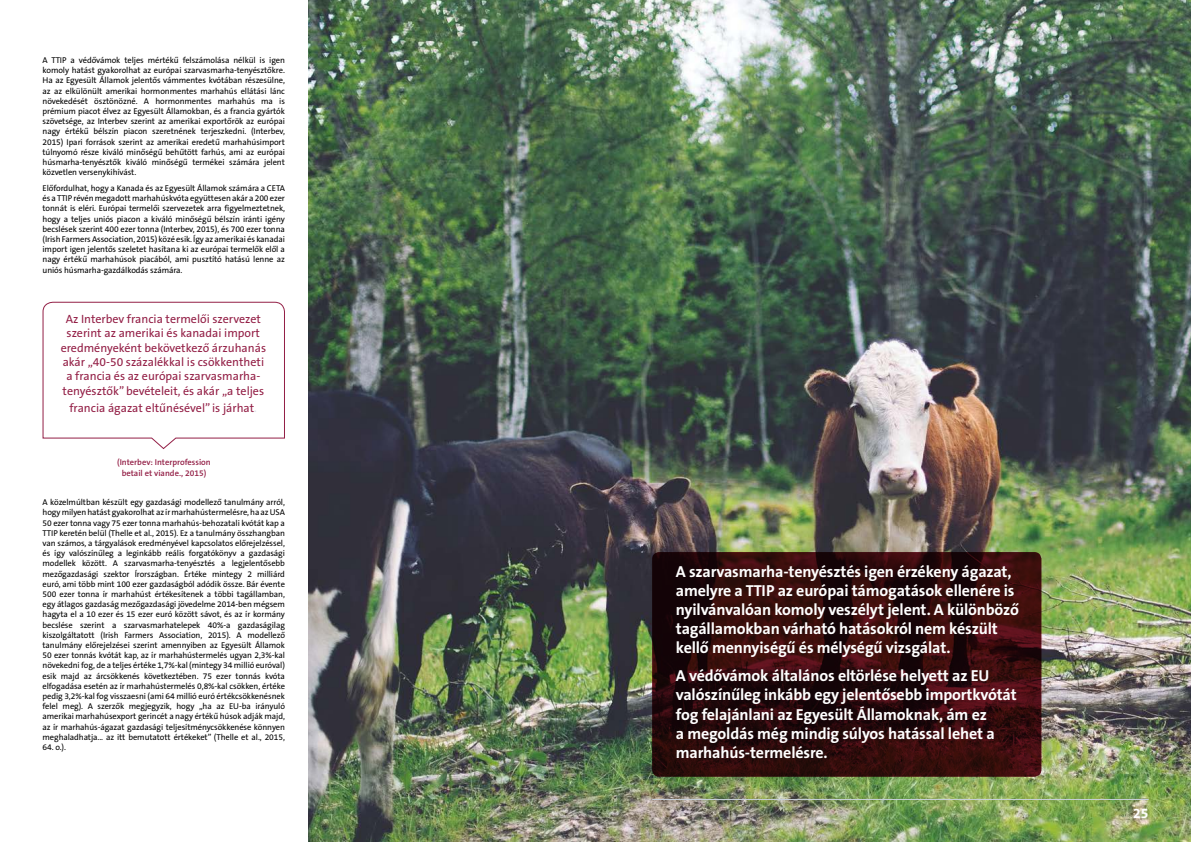
<style>
.page{position:relative;width:1191px;height:842px;background:#fff}
.page>*{position:absolute;margin:0;border:0;box-sizing:border-box;transform-origin:0 0}
.t1{font:700 16px/19.2px "The Sans CE B7";letter-spacing:-.01em;color:#fff}
.t2{font:700 14px "The Sans CE B7";color:#fff}
.t3{font:12px/14.4px "The Sans CE B5 Plain";color:#931f46;text-align:center}
.t4{font:8.5px/10.2px "The Sans CE B5 Plain";letter-spacing:-.01em;color:#000;text-align:justify}
.t5{font:600 8.5px/10.2px "The Sans CE B6";color:#931f46;text-align:center}
.s1{font-family:"The Sans CE B5";font-style:italic;font-size:14px;color:#dfe2e8}
</style>
<div class="page">
<img style="left:308px;top:0;width:883px;height:842px">
<svg style="left:652px;top:552px;width:389px;height:225px;background:#2d0a0b"></svg>
<hr style="left:652px;top:799px;width:496px;height:1px;background:#c6ced8">
<svg style="left:42px;top:301px;width:243px;height:148px"></svg>
<p class="t4" style="left:43px;top:55px;width:244px">A TTIP a védővámok teljes mértékű felszámolása nélkül is igen komoly hatást gyakorolhat az európai szarvasmarha-tenyésztőkre.<br>Ha az Egyesült Államok jelentős vámmentes kvótában részesülne, az az elkülönült amerikai hormonmentes marhahús ellátási lánc növekedését ösztönözné. A hormonmentes marhahús ma is prémium piacot élvez az Egyesült Államokban, és a francia gyártók szövetsége, az Interbev szerint az amerikai exportőrök az európai nagy értékű bélszín piacon szeretnének terjeszkedni. (Interbev, 2015) Ipari források szerint az amerikai eredetű marhahúsimport túlnyomó része kiváló minőségű behűtött farhús, ami az európai húsmarha-tenyésztők kiváló minőségű termékei számára jelent közvetlen versenykihívást.</p>
<p class="t4" style="left:43px;top:184px;width:244px">Előfordulhat, hogy a Kanada és az Egyesült Államok számára a CETA és a TTIP révén megadott marhahúskvóta együttesen akár a 200 ezer tonnát is eléri. Európai termelői szervezetek arra figyelmeztetnek, hogy a teljes uniós piacon a kiváló minőségű bélszín iránti igény becslések szerint 400 ezer tonna (Interbev, 2015), és 700 ezer tonna (Irish Farmers Association, 2015) közé esik. Így az amerikai és kanadai import igen jelentős szeletet hasítana ki az európai termelők elől a nagy értékű marhahúsok piacából, ami pusztító hatású lenne az uniós húsmarha-gazdálkodás számára.</p>
<p class="t3" style="left:61px;top:312px;width:207px">Az Interbev francia termelői szervezet szerint az amerikai és kanadai import eredményeként bekövetkező árzuhanás akár „40-50 százalékkal is csökkentheti a francia és az európai szarvasmarha&shy;tenyésztők” bevételeit, és akár „a teljes</p>
<h3 class="t3" style="left:69px;top:401px;width:189px">francia ágazat eltűnésével” is járhat<span class="s1">.</span></h3>
<p class="t5" style="left:117px;top:458px;width:95px">(Interbev: Interprofession betail et viande., 2015)</p>
<p class="t4" style="left:43px;top:498px;width:244px">A közelmúltban készült egy gazdasági modellező tanulmány arról, hogy milyen hatást gyakorolhat az ír marhahústermelésre, ha az USA 50 ezer tonna vagy 75 ezer tonna marhahús-behozatali kvótát kap a TTIP keretén belül (Thelle et al., 2015). Ez a tanulmány összhangban van számos, a tárgyalások eredményével kapcsolatos előrejelzéssel, és így valószínűleg a leginkább reális forgatókönyv a gazdasági modellek között. A szarvasmarha-tenyésztés a legjelentősebb mezőgazdasági szektor Írországban. Értéke mintegy 2 milliárd euró, ami több mint 100 ezer gazdaságból adódik össze. Bár évente 500 ezer tonna ír marhahúst értékesítenek a többi tagállamban, egy átlagos gazdaság mezőgazdasági jövedelme 2014-ben mégsem hagyta el a 10 ezer és 15 ezer euró között sávot, és az ír kormány becslése szerint a szarvasmarhatelepek 40%-a gazdaságilag kiszolgáltatott (Irish Farmers Association, 2015). A modellező tanulmány előrejelzései szerint amennyiben az Egyesült Államok 50 ezer tonnás kvótát kap, az ír marhahústermelés ugyan 2,3%-kal növekedni fog, de a teljes értéke 1,7%-kal (mintegy 34 millió euróval) esik majd az árcsökkenés következtében. 75 ezer tonnás kvóta elfogadása esetén az ír marhahústermelés 0,8%-kal csökken, értéke pedig 3,2%-kal fog visszaesni (ami 64 millió euró értékcsökkenésnek felel meg). A szerzők megjegyzik, hogy „ha az EU-ba irányuló amerikai marhahúsexport gerincét a nagy értékű húsok adják majd, az ír marhahús-ágazat gazdasági teljesítménycsökkenése könnyen meghaladhatja... az itt bemutatott értékeket” (Thelle et al., 2015,</p>
<p class="t4" style="left:43px;top:742px;width:25px">64. o.).</p>
<p class="t1" style="left:676px;top:562px;width:344px">A szarvasmarha-tenyésztés igen érzékeny ágazat, amelyre a TTIP az európai támogatások ellenére is nyilvánvalóan komoly veszélyt jelent. A különböző tagállamokban várható hatásokról nem készült kellő mennyiségű és mélységű vizsgálat.</p>
<h1 class="t1" style="left:676px;top:667px;width:342px">A védővámok általános eltörlése helyett az EU valószínűleg inkább egy jelentősebb importkvótát fog felajánlani az Egyesült Államoknak, ám ez<br>a megoldás még mindig súlyos hatással lehet a marhahús-termelésre.</h1>
<h2 class="t2" style="left:1133px;top:805px;width:17px">25</h2>
</div>
